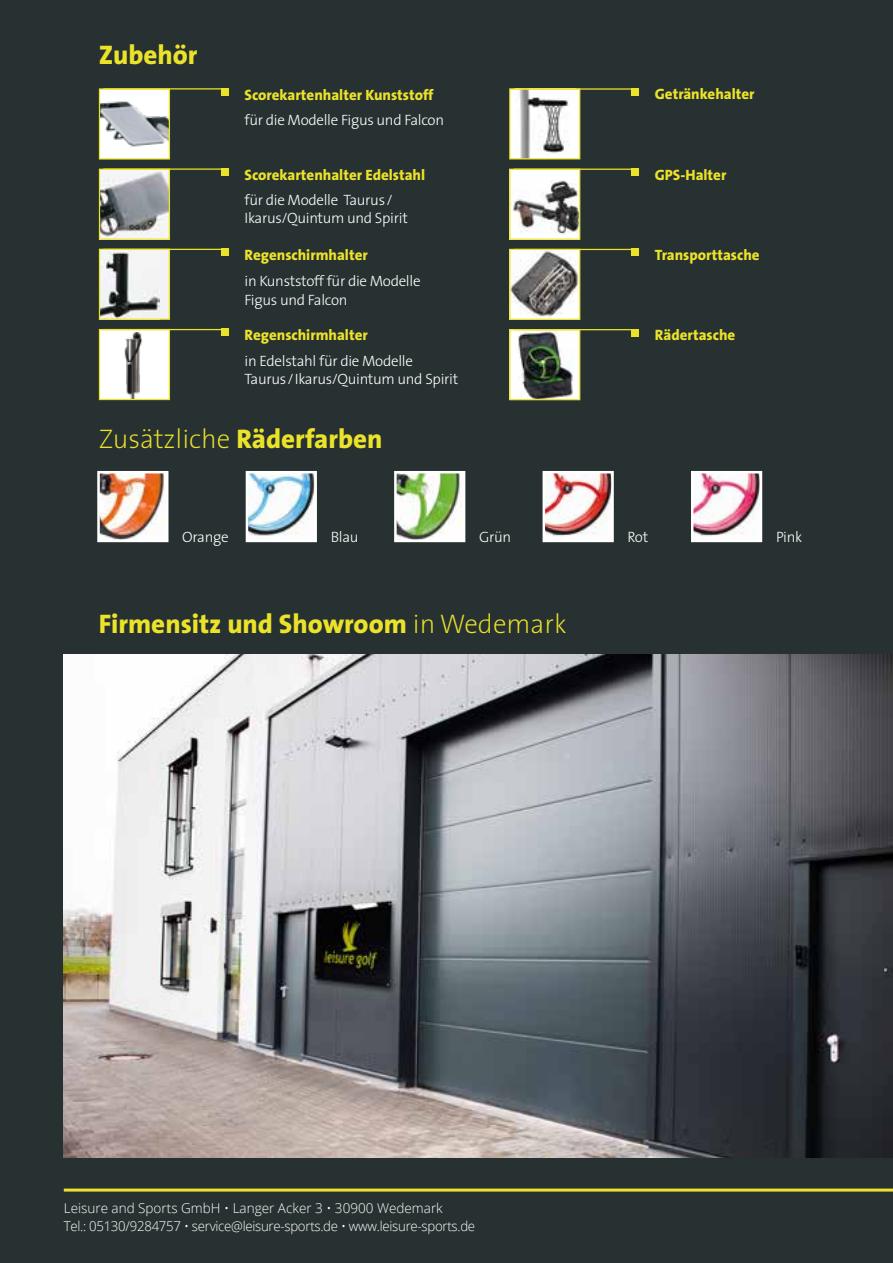
<style>
.page{position:relative;width:893px;height:1263px;background:#283131}
.page>*{position:absolute;margin:0;border:0;box-sizing:border-box;transform-origin:0 0}
.t1{font:800 27px "The Sans";color:#ebe32a}
.t2{font:200 27px "The Sans";color:#ebe32a}
.t3{font:300 15px/18px "The Sans";letter-spacing:-.02em;color:#fff}
.t4{font:800 15px "The Sans";color:#ebe32a}
.t5{font:300 13.5px/18px "Open Sans";letter-spacing:-.02em;color:#fff}
.s1{font-weight:800}
.s2{font-weight:200}
</style>
<div class="page">
<img style="left:101px;top:90px;width:67px;height:68px">
<div style="left:99px;top:88px;width:71px;height:72px;border:1px solid #ebe32a"></div>
<hr style="left:103px;top:88px;width:118px;height:1px;background:#ebe32a">
<div style="left:221px;top:88px;width:8px;height:7px;background:#ebe32a"></div>
<img style="left:101px;top:475px;width:63px;height:63px">
<div style="left:97px;top:471px;width:71px;height:71px;border:3px solid #fff"></div>
<img style="left:398px;top:475px;width:63px;height:63px">
<div style="left:394px;top:471px;width:71px;height:71px;border:3px solid #fff"></div>
<img style="left:250px;top:475px;width:63px;height:63px">
<div style="left:246px;top:471px;width:71px;height:71px;border:3px solid #fff"></div>
<img style="left:547px;top:475px;width:63px;height:63px">
<div style="left:543px;top:471px;width:71px;height:71px;border:3px solid #fff"></div>
<img style="left:695px;top:475px;width:63px;height:63px">
<div style="left:691px;top:471px;width:71px;height:71px;border:3px solid #fff"></div>
<div style="left:510px;top:89px;width:70px;height:70px;background:#fff"></div>
<img style="left:519px;top:90px;width:50px;height:67px">
<div style="left:509px;top:88px;width:71px;height:71px;border:1px solid #ebe32a"></div>
<hr style="left:514px;top:88px;width:118px;height:2px;background:#ebe32a">
<div style="left:632px;top:88px;width:7px;height:7px;background:#ebe32a"></div>
<img style="left:101px;top:171px;width:67px;height:67px">
<div style="left:99px;top:169px;width:71px;height:71px;border:1px solid #ebe32a"></div>
<hr style="left:103px;top:168px;width:118px;height:2px;background:#ebe32a">
<div style="left:221px;top:168px;width:8px;height:8px;background:#ebe32a"></div>
<img style="left:511px;top:171px;width:67px;height:67px">
<div style="left:509px;top:169px;width:71px;height:71px;border:1px solid #ebe32a"></div>
<hr style="left:514px;top:169px;width:118px;height:1px;background:#ebe32a">
<div style="left:632px;top:169px;width:7px;height:7px;background:#ebe32a"></div>
<hr style="left:103px;top:249px;width:118px;height:1px;background:#ebe32a">
<div style="left:99px;top:249px;width:70px;height:70px;background:#f3f2f4"></div>
<img style="left:101px;top:251px;width:59px;height:67px">
<div style="left:99px;top:249px;width:71px;height:71px;border:1px solid #ebe32a"></div>
<div style="left:221px;top:249px;width:8px;height:7px;background:#ebe32a"></div>
<div style="left:99px;top:330px;width:70px;height:69px;background:#fff"></div>
<img style="left:124px;top:333px;width:19px;height:65px">
<div style="left:99px;top:329px;width:71px;height:71px;border:1px solid #ebe32a"></div>
<hr style="left:103px;top:329px;width:118px;height:1px;background:#ebe32a">
<div style="left:221px;top:329px;width:8px;height:7px;background:#ebe32a"></div>
<hr style="left:514px;top:249px;width:118px;height:1px;background:#ebe32a">
<img style="left:511px;top:251px;width:67px;height:67px">
<div style="left:509px;top:249px;width:71px;height:71px;border:1px solid #ebe32a"></div>
<div style="left:632px;top:249px;width:7px;height:7px;background:#ebe32a"></div>
<img style="left:511px;top:331px;width:67px;height:67px">
<div style="left:509px;top:329px;width:71px;height:71px;border:1px solid #ebe32a"></div>
<hr style="left:514px;top:329px;width:118px;height:1px;background:#ebe32a">
<div style="left:632px;top:329px;width:7px;height:7px;background:#ebe32a"></div>
<img style="left:64px;top:655px;width:829px;height:502px">
<hr style="left:64px;top:1188px;width:829px;height:3px;background:#ebe32a">
<h1 class="t1" style="left:99px;top:32px;width:100px">Zubehör</h1>
<p class="t4" style="left:245px;top:82px;width:190px">Scorekartenhalter Kunststoff</p>
<p class="t3" style="left:245px;top:111px;width:201px">für die Modelle Figus und Falcon</p>
<p class="t4" style="left:245px;top:162px;width:182px">Scorekartenhalter Edelstahl</p>
<p class="t3" style="left:245px;top:191px;width:165px">für die Modelle Taurus/<br>Ikarus/Quintum und Spirit</p>
<p class="t4" style="left:245px;top:242px;width:125px">Regenschirmhalter</p>
<p class="t3" style="left:245px;top:271px;width:178px;line-height:19px">in Kunststoff für die Modelle<br>Figus und Falcon</p>
<p class="t4" style="left:245px;top:323px;width:125px">Regenschirmhalter</p>
<p class="t3" style="left:245px;top:351px;width:215px">in Edelstahl für die Modelle<br>Taurus/Ikarus/Quintum und Spirit</p>
<h1 class="t2" style="left:99px;top:417px;width:285px">Zusätzliche <span class="s1">Räderfarben</span></h1>
<p class="t4" style="left:655px;top:81px;width:101px">Getränkehalter</p>
<p class="t4" style="left:655px;top:162px;width:73px">GPS-Halter</p>
<p class="t4" style="left:655px;top:242px;width:106px">Transporttasche</p>
<p class="t4" style="left:655px;top:322px;width:82px">Rädertasche</p>
<p class="t3" style="left:182px;top:528px;width:48px">Orange</p>
<p class="t3" style="left:331px;top:528px;width:29px">Blau</p>
<p class="t3" style="left:479px;top:528px;width:34px">Grün</p>
<p class="t3" style="left:628px;top:528px;width:22px">Rot</p>
<p class="t3" style="left:776px;top:528px;width:28px">Pink</p>
<h1 class="t1" style="left:99px;top:601px;width:469px">Firmensitz und Showroom <span class="s2">in Wedemark</span></h1>
<p class="t5" style="left:64px;top:1198px;width:413px">Leisure and Sports GmbH • Langer Acker 3 • 30900 Wedemark<br>Tel.: 05130/9284757 • service@leisure-sports.de • www.leisure-sports.de</p>
</div>
